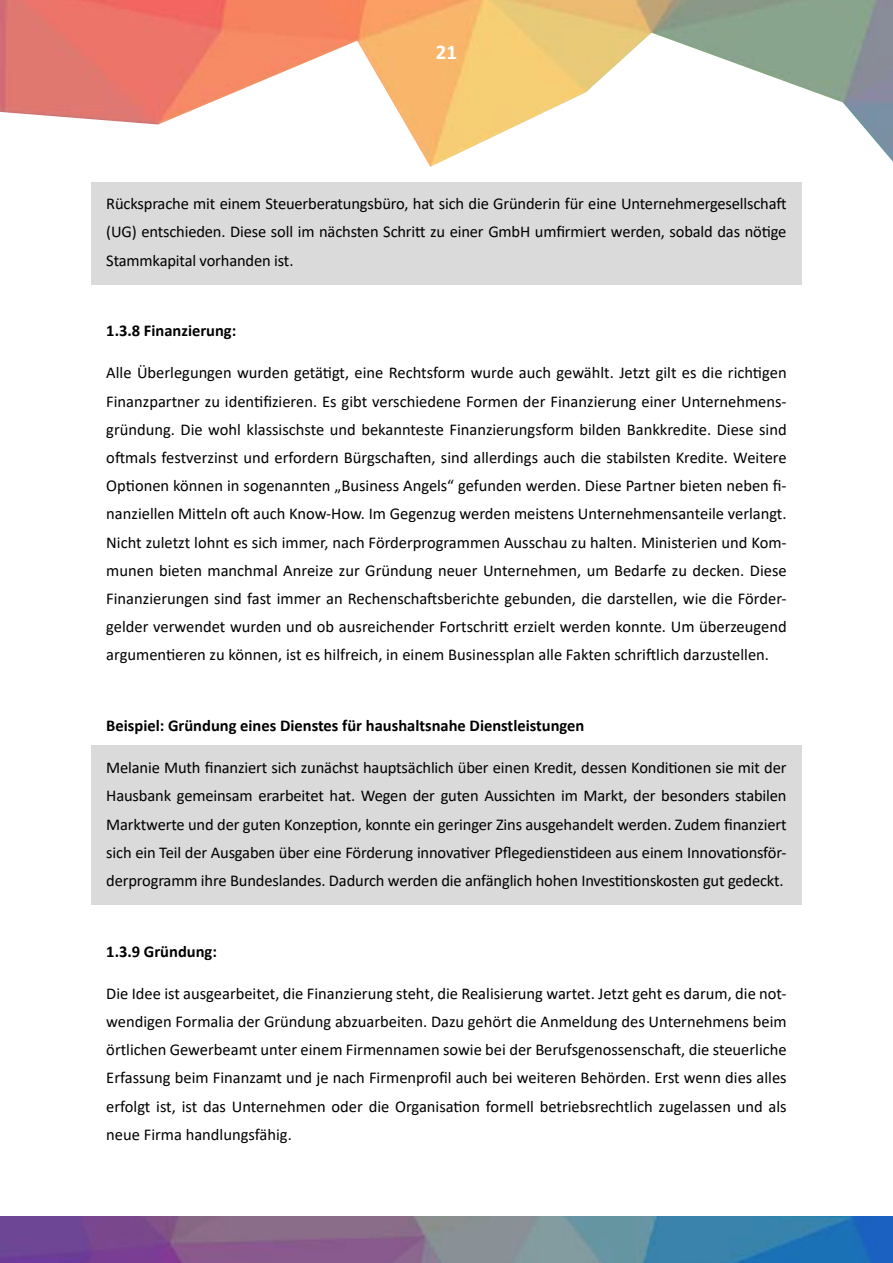
<style>
.page{position:relative;width:893px;height:1263px;background:#fff}
.page>*{position:absolute;margin:0;border:0;box-sizing:border-box;transform-origin:0 0}
.t1{font:700 21px "Calibri";color:#fff}
.t2{font:16.5px/28.2px "Calibri";letter-spacing:-.01em;color:#000;text-align:justify}
.t3{font:700 16.5px "Calibri";color:#000}
</style>
<div class="page">
<img style="left:0;top:0;width:893px;height:167px">
<img style="left:0;top:1216px;width:893px;height:47px">
<div style="left:91px;top:182px;width:710px;height:103px;background:#dadada"></div>
<div style="left:91px;top:746px;width:710px;height:159px;background:#dadada"></div>
<p class="t1" style="left:436px;top:37px;width:23px">21</p>
<p class="t2" style="left:106px;top:189px;width:682px">Rücksprache mit einem Steuerberatungsbüro, hat sich die Gründerin für eine Unternehmergesellschaft (UG) entschieden. Diese soll im nächsten Schritt zu einer GmbH umfirmiert werden, sobald das nötige Stammkapital vorhanden ist.</p>
<p class="t3" style="left:106px;top:319px;width:132px">1.3.8 Finanzierung:</p>
<p class="t2" style="left:106px;top:358px;width:682px">Alle Überlegungen wurden getätigt, eine Rechtsform wurde auch gewählt. Jetzt gilt es die richtigen Finanzpartner zu identifizieren. Es gibt verschiedene Formen der Finanzierung einer Unternehmens&shy;gründung. Die wohl klassischste und bekannteste Finanzierungsform bilden Bankkredite. Diese sind oftmals festverzinst und erfordern Bürgschaften, sind allerdings auch die stabilsten Kredite. Weitere Optionen können in sogenannten „Business Angels“ gefunden werden. Diese Partner bieten neben fi&shy;nanziellen Mitteln oft auch Know-How. Im Gegenzug werden meistens Unternehmensanteile verlangt.<br>Nicht zuletzt lohnt es sich immer, nach Förderprogrammen Ausschau zu halten. Ministerien und Kom&shy;munen bieten manchmal Anreize zur Gründung neuer Unternehmen, um Bedarfe zu decken. Diese Finanzierungen sind fast immer an Rechenschaftsberichte gebunden, die darstellen, wie die Förder&shy;gelder verwendet wurden und ob ausreichender Fortschritt erzielt werden konnte. Um überzeugend argumentieren zu können, ist es hilfreich, in einem Businessplan alle Fakten schriftlich darzustellen.</p>
<p class="t3" style="left:106px;top:714px;width:480px">Beispiel: Gründung eines Dienstes für haushaltsnahe Dienstleistungen</p>
<p class="t2" style="left:106px;top:753px;width:682px">Melanie Muth finanziert sich zunächst hauptsächlich über einen Kredit, dessen Konditionen sie mit der Hausbank gemeinsam erarbeitet hat. Wegen der guten Aussichten im Markt, der besonders stabilen Marktwerte und der guten Konzeption, konnte ein geringer Zins ausgehandelt werden. Zudem finanziert sich ein Teil der Ausgaben über eine Förderung innovativer Pflegedienstideen aus einem Innovationsför&shy;derprogramm ihre Bundeslandes. Dadurch werden die anfänglich hohen Investitionskosten gut gedeckt.</p>
<p class="t3" style="left:106px;top:939px;width:112px">1.3.9 Gründung:</p>
<p class="t2" style="left:106px;top:979px;width:682px">Die Idee ist ausgearbeitet, die Finanzierung steht, die Realisierung wartet. Jetzt geht es darum, die not&shy;wendigen Formalia der Gründung abzuarbeiten. Dazu gehört die Anmeldung des Unternehmens beim örtlichen Gewerbeamt unter einem Firmennamen sowie bei der Berufsgenossenschaft, die steuerliche Erfassung beim Finanzamt und je nach Firmenprofil auch bei weiteren Behörden. Erst wenn dies alles erfolgt ist, ist das Unternehmen oder die Organisation formell betriebsrechtlich zugelassen und als neue Firma handlungsfähig.</p>
</div>
